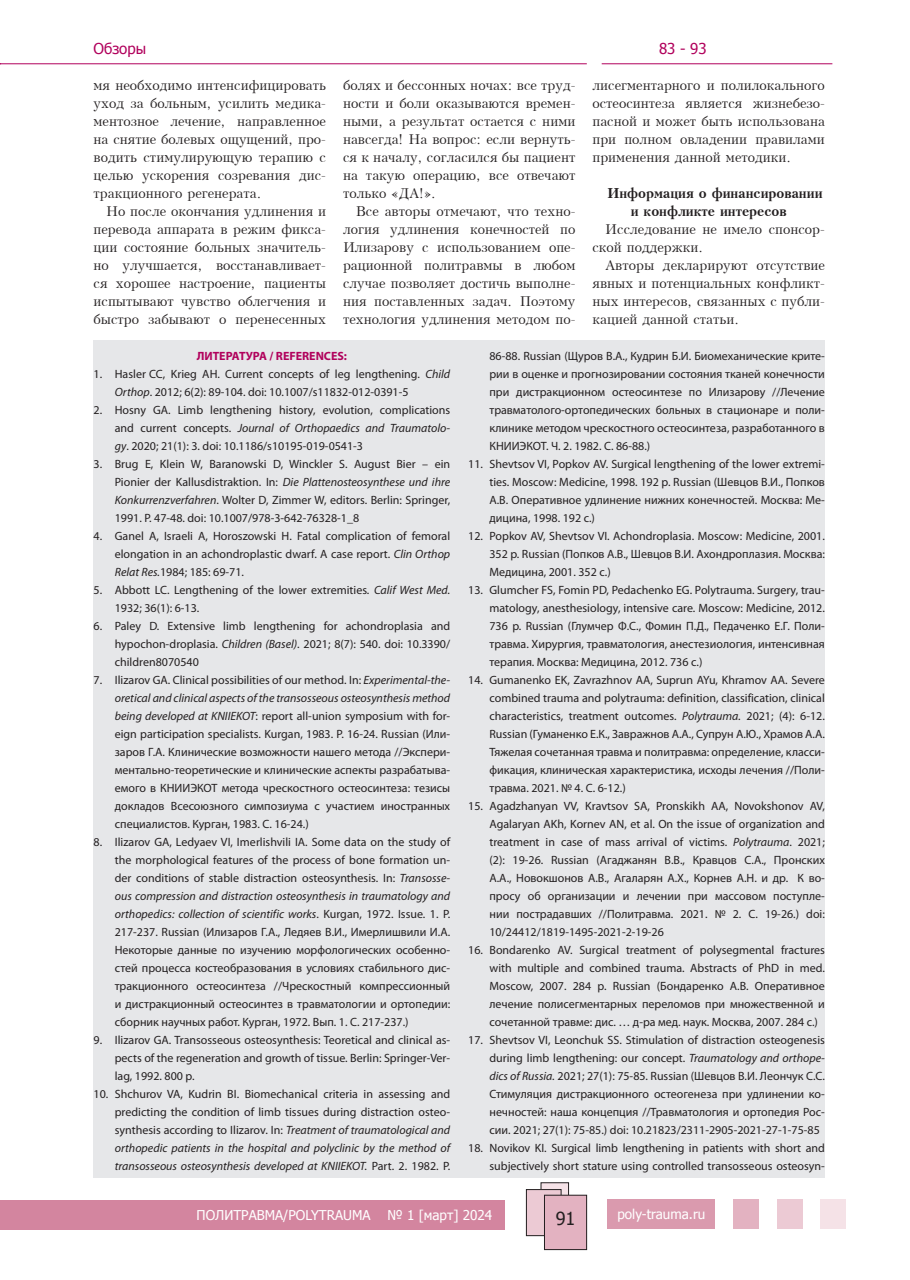
<style>
.page{position:relative;width:910px;height:1280px;background:#fff}
.page>*{position:absolute;margin:0;border:0;box-sizing:border-box;transform-origin:0 0}
.t1{font:18px "Tahoma";color:#231f20}
.t2{font:15px "Tahoma";color:#b1015c}
.t3{font:13.5px/18px "Kudrashov Plain";color:#231f20;text-align:justify}
.t4{font:13.5px "Tahoma";color:#fff}
.t5{font:700 13.5px/18px "Kudrashov";color:#231f20}
.t6{font:12px/18px "Myriad Pro";color:#231f20;text-align:justify}
.t7{font:700 12px "Myriad Pro";color:#b1015c}
.s1{font-style:italic}
</style>
<div class="page">
<div style="left:607px;top:1198px;width:107px;height:30px;background:#da9aae"></div>
<div style="left:733px;top:1198px;width:26px;height:30px;background:#e3b2c1"></div>
<div style="left:777px;top:1198px;width:26px;height:30px;background:#eccad4"></div>
<div style="left:821px;top:1198px;width:25px;height:30px;background:#f5e2e7"></div>
<div style="left:0;top:1200px;width:505px;height:29px;background:#d3859f"></div>
<div style="left:541px;top:1183px;width:28px;height:36px;background:#f5e2e7"></div>
<div style="left:541px;top:1182px;width:28px;height:37px;border:1px solid #231f20"></div>
<div style="left:526px;top:1189px;width:35px;height:47px;background:#eccad4"></div>
<div style="left:526px;top:1189px;width:35px;height:47px;border:1px solid #231f20"></div>
<div style="left:544px;top:1195px;width:43px;height:54px;background:#e3b2c1"></div>
<div style="left:544px;top:1195px;width:43px;height:55px;border:1px solid #231f20"></div>
<hr style="left:0;top:63px;width:587px;height:1px;background:#b1015c">
<hr style="left:602px;top:63px;width:230px;height:1px;background:#b1015c">
<div style="left:94px;top:340px;width:731px;height:838px;background:#e6e7e9"></div>
<p class="t2" style="left:94px;top:38px;width:54px">Обзоры</p>
<p class="t2" style="left:659px;top:38px;width:49px">83 - 93</p>
<p class="t3" style="left:94px;top:76px;width:234px">мя необходимо интенсифицировать уход за больным, усилить медика&shy;ментозное лечение, направленное на снятие болевых ощущений, про&shy;водить стимулирующую терапию с целью ускорения созревания дис&shy;тракционного регенерата.</p>
<p class="t3" style="left:94px;top:202px;width:234px;text-indent:13px">Но после окончания удлинения и перевода аппарата в режим фикса&shy;ции состояние больных значитель&shy;но улучшается, восстанавливает&shy;ся хорошее настроение, пациенты испытывают чувство облегчения и быстро забывают о перенесенных</p>
<p class="t3" style="left:343px;top:76px;width:234px">болях и бессонных ночах: все труд&shy;ности и боли оказываются времен&shy;ными, а результат остается с ними навсегда! На вопрос: если вернуть&shy;ся к началу, согласился бы пациент на такую операцию, все отвечают только «ДА!».</p>
<p class="t3" style="left:343px;top:202px;width:234px;text-indent:13px">Все авторы отмечают, что техно&shy;логия удлинения конечностей по Илизарову с использованием опе&shy;рационной политравмы в любом случае позволяет достичь выполне&shy;ния поставленных задач. Поэтому технология удлинения методом по-</p>
<p class="t3" style="left:592px;top:76px;width:234px">лисегментарного и полилокального остеосинтеза является жизнебезо&shy;пасной и может быть использована при полном овладении правилами применения данной методики.</p>
<p class="t5" style="left:631px;top:184px;width:193px;text-indent:-23px">Информация о финансировании и конфликте интересов</p>
<p class="t3" style="left:592px;top:220px;width:234px;text-indent:13px">Исследование не имело спонсор&shy;ской поддержки.</p>
<p class="t3" style="left:592px;top:256px;width:234px;text-indent:13px">Авторы декларируют отсутствие явных и потенциальных конфликт&shy;ных интересов, связанных с публи&shy;кацией данной статьи.</p>
<p class="t7" style="left:197px;top:348px;width:152px">ЛИТЕРАТУРА / REFERENCES:</p>
<p class="t6" style="left:115px;top:365px;width:337px;text-indent:-21px">1. Hasler CC, Krieg AH. Current concepts of leg lengthening. <span class="s1">Child<br>Orthop</span>. 2012; 6(2): 89-104. doi: 10.1007/s11832-012-0391-5</p>
<p class="t6" style="left:115px;top:401px;width:337px;text-indent:-21px">2. Hosny GA. Limb lengthening history, evolution, complications and current concepts. <span class="s1">Journal of Orthopaedics and Traumatolo&shy;gy</span>. 2020; 21(1): 3. doi: 10.1186/s10195-019-0541-3</p>
<p class="t6" style="left:115px;top:455px;width:337px;text-indent:-21px">3. Brug E, Klein W, Baranowski D, Winckler S. August Bier – ein Pionier der Kallusdistraktion. In: <span class="s1">Die Plattenosteosynthese und ihre Konkurrenzverfahren</span>. Wolter D, Zimmer W, editors. Berlin: Springer, 1991. P. 47-48. doi: 10.1007/978-3-642-76328-1_8</p>
<p class="t6" style="left:115px;top:527px;width:337px;text-indent:-21px">4. Ganel A, Israeli A, Horoszowski H. Fatal complication of femoral elongation in an achondroplastic dwarf. A case report. <span class="s1">Clin Orthop Relat Res.</span>1984; 185: 69-71.</p>
<p class="t6" style="left:115px;top:581px;width:337px;text-indent:-21px">5. Abbott LC. Lengthening of the lower extremities. <span class="s1">Calif West Med.<br></span>1932; 36(1): 6-13.</p>
<p class="t6" style="left:115px;top:617px;width:337px;text-indent:-21px">6. Paley D. Extensive limb lengthening for achondroplasia and hypochon-droplasia. <span class="s1">Children (Basel)</span>. 2021; 8(7): 540. doi: 10.3390/ children8070540</p>
<p class="t6" style="left:115px;top:671px;width:337px;text-indent:-21px">7. Ilizarov GA. Clinical possibilities of our method. In: <span class="s1">Experimental-the&shy;oretical and clinical aspects of the transosseous osteosynthesis method being developed at KNIIEKOT</span>: report all-union symposium with for&shy;eign participation specialists. Kurgan, 1983. P. 16-24. Russian (Или&shy;заров Г.А. Клинические возможности нашего метода //Экспери&shy;ментально-теоретические и клинические аспекты разрабатыва&shy;емого в КНИИЭКОТ метода чрескостного остеосинтеза: тезисы докладов Всесоюзного симпозиума с участием иностранных специалистов. Курган, 1983. С. 16-24.)</p>
<p class="t6" style="left:115px;top:833px;width:337px;text-indent:-21px">8. Ilizarov GA, Ledyaev VI, Imerlishvili IA. Some data on the study of the morphological features of the process of bone formation un&shy;der conditions of stable distraction osteosynthesis. In: <span class="s1">Transosse&shy;ous compression and distraction osteosynthesis in traumatology and orthopedics: collection of scientific works</span>. Kurgan, 1972. Issue. 1. P.<br>217-237. Russian (Илизаров Г.А., Ледяев В.И., Имерлишвили И.А.<br>Некоторые данные по изучению морфологических особенно&shy;стей процесса костеобразования в условиях стабильного дис&shy;тракционного остеосинтеза //Чрескостный компрессионный и дистракционный остеосинтез в травматологии и ортопедии: сборник научных работ. Курган, 1972. Вып. 1. C. 217-237.)</p>
<p class="t6" style="left:115px;top:1031px;width:337px;text-indent:-21px">9. Ilizarov GA. Transosseous osteosynthesis: Teoretical and clinical as&shy;pects of the regeneration and growth of tissue. Berlin: Springer-Ver&shy;lag, 1992. 800 p.</p>
<p class="t6" style="left:115px;top:1085px;width:337px;text-indent:-21px">10. Shchurov VA, Kudrin BI. Biomechanical criteria in assessing and predicting the condition of limb tissues during distraction osteo&shy;synthesis according to Ilizarov. In: <span class="s1">Treatment of traumatological and orthopedic patients in the hospital and polyclinic by the method of transosseous osteosynthesis developed at KNIIEKOT.</span> Part. 2. 1982. P.</p>
<p class="t6" style="left:489px;top:347px;width:337px">86-88. Russian (Щуров В.А., Кудрин Б.И. Биомеханические крите&shy;рии в оценке и прогнозировании состояния тканей конечности при дистракционном остеосинтезе по Илизарову //Лечение травматолого-ортопедических больных в стационаре и поли&shy;клинике методом чрескостного остеосинтеза, разработанного в КНИИЭКОТ. Ч. 2. 1982. С. 86-88.)</p>
<p class="t6" style="left:489px;top:455px;width:337px;text-indent:-21px">11. Shevtsov VI, Popkov AV. Surgical lengthening of the lower extremi&shy;ties. Moscow: Medicine, 1998. 192 p. Russian (Шевцов В.И., Попков А.В. Оперативное удлинение нижних конечностей. Москва: Ме&shy;дицина, 1998. 192 с.)</p>
<p class="t6" style="left:489px;top:527px;width:337px;text-indent:-21px">12. Popkov AV, Shevtsov VI. Achondroplasia. Moscow: Medicine, 2001.<br>352 p. Russian (Попков А.В., Шевцов В.И. Ахондроплазия. Москва:<br>Медицина, 2001. 352 с.)</p>
<p class="t6" style="left:489px;top:581px;width:337px;text-indent:-21px">13. Glumcher FS, Fomin PD, Pedachenko EG. Polytrauma. Surgery, trau&shy;matology, anesthesiology, intensive care. Moscow: Medicine, 2012.<br>736 p. Russian (Глумчер Ф.С., Фомин П.Д., Педаченко Е.Г. Поли&shy;травма. Хирургия, травматология, анестезиология, интенсивная терапия. Москва: Медицина, 2012. 736 с.)</p>
<p class="t6" style="left:489px;top:671px;width:337px;text-indent:-21px">14. Gumanenko EK, Zavrazhnov AA, Suprun AYu, Khramov AA. Severe combined trauma and polytrauma: definition, classification, clinical characteristics, treatment outcomes. <span class="s1">Polytrauma.</span> 2021; (4): 6-12.<br>Russian (Гуманенко Е.К., Завражнов А.А., Супрун А.Ю., Храмов А.А.<br>Тяжелая сочетанная травма и политравма: определение, класси&shy;фикация, клиническая характеристика, исходы лечения //Поли&shy;травма. 2021. № 4. С. 6-12.)</p>
<p class="t6" style="left:489px;top:797px;width:337px;text-indent:-21px">15. Agadzhanyan VV, Kravtsov SA, Pronskikh AA, Novokshonov AV, Agalaryan AKh, Kornev AN, et al. On the issue of organization and treatment in case of mass arrival of victims. <span class="s1">Polytrauma</span>. 2021; (2): 19-26. Russian (Агаджанян В.В., Кравцов С.А., Пронских А.А., Новокшонов А.В., Агаларян А.Х., Корнев А.Н. и др. К во&shy;просу об организации и лечении при массовом поступле&shy;нии пострадавших //Политравма. 2021. № 2. С. 19-26.) doi:<br>10/24412/1819-1495-2021-2-19-26</p>
<p class="t6" style="left:489px;top:941px;width:337px;text-indent:-21px">16. Bondarenko AV. Surgical treatment of polysegmental fractures with multiple and combined trauma. Abstracts of PhD in med.<br>Moscow, 2007. 284 p. Russian (Бондаренко А.В. Оперативное лечение полисегментарных переломов при множественной и сочетанной травме: дис. … д-ра мед. наук. Москва, 2007. 284 с.)</p>
<p class="t6" style="left:489px;top:1031px;width:337px;text-indent:-21px">17. Shevtsov VI, Leonchuk SS. Stimulation of distraction osteogenesis during limb lengthening: our concept. <span class="s1">Traumatology and orthope&shy;dics of Russia.</span> 2021; 27(1): 75-85. Russian (Шевцов В.И. Леончук С.С.<br>Стимуляция дистракционного остеогенеза при удлинении ко&shy;нечностей: наша концепция //Травматология и ортопедия Рос&shy;сии. 2021; 27(1): 75-85.) doi: 10.21823/2311-2905-2021-27-1-75-85</p>
<p class="t6" style="left:468px;top:1139px;width:358px;text-align:right">18. Novikov KI. Surgical limb lengthening in patients with short and subjectively short stature using controlled transosseous osteosyn-</p>
<p class="t4" style="left:197px;top:1206px;width:176px">ПОЛИТРАВМА/POLYTRAUMA</p>
<p class="t4" style="left:387px;top:1206px;width:106px">№ 1 [март] 2024</p>
<h1 class="t1" style="left:556px;top:1206px;width:21px">91</h1>
<p class="t4" style="left:617px;top:1205px;width:89px">poly-trauma.ru</p>
</div>
